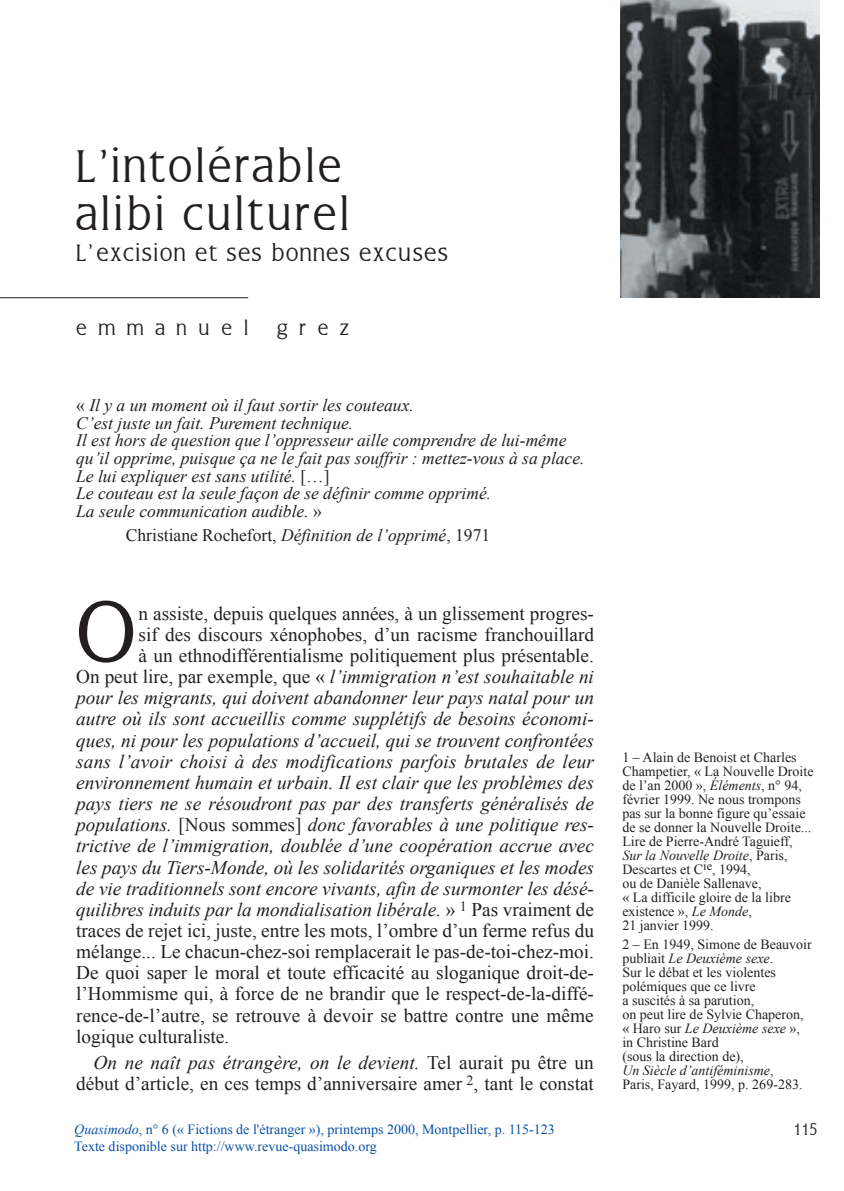
<style>
.page{position:relative;width:844px;height:1191px;background:#fff}
.page>*{position:absolute;margin:0;border:0;box-sizing:border-box;transform-origin:0 0}
.t1{font:90.12px "Noblesse SSK";color:#231f20;scale:1.18 1}
.t2{font:47.25px/47.2px "Noblesse SSK";letter-spacing:.05em;color:#231f20}
.t3{font:24.5px "Noblesse SSK";letter-spacing:.05em;color:#231f20}
.t4{font:21px "Noblesse SSK";letter-spacing:.55em;color:#231f20}
.t5{font:italic 19.25px "Times New Roman";color:#231f20}
.t6{font:19.25px/21.2px "Times New Roman";color:#231f20;text-align:right}
.t7{font:italic 17.5px/17.7px "Times New Roman";color:#231f20}
.t8{font:17.5px "Times New Roman";color:#231f20}
.t9{font:17.5px "Noblesse SSK";color:#231f20}
.t10{font:14px/14px "Times New Roman";color:#231f20}
.t11{font:14px "Times New Roman";color:#094fa3}
.s1{font-style:normal}
.s2{font-style:italic}
</style>
<div class="page">
<hr style="left:0;top:297px;width:248px;height:1px;background:#231f20">
<img style="left:620px;top:0;width:199px;height:298px">
<h2 class="t2" style="left:76px;top:143px;width:275px">L’intolérable alibi culturel</h2>
<p class="t3" style="left:76px;top:239px;width:373px">L’excision et ses bonnes excuses</p>
<p class="t4" style="left:76px;top:316px;width:174px">emmanuel</p>
<p class="t4" style="left:277px;top:316px;width:73px">grez</p>
<p class="t7" style="left:76px;top:396px;width:509px"><span class="s1">«</span> Il y a un moment où il faut sortir les couteaux.<br>C’est juste un fait. Purement technique.<br>Il est hors de question que l’oppresseur aille comprendre de lui-même qu’il opprime, puisque ça ne le fait pas souffrir : mettez-vous à sa place.<br>Le lui expliquer est sans utilité. <span class="s1">[…]<br></span>Le couteau est la seule façon de se définir comme opprimé.<br>La seule communication audible. <span class="s1">»</span></p>
<p class="t8" style="left:126px;top:525px;width:366px">Christiane Rochefort, <span class="s2">Définition de l’opprimé</span>, 1971</p>
<h1 class="t1" style="left:76px;top:580px;width:52px">O</h1>
<p class="t6" style="left:138px;top:602px;width:457px">n assiste, depuis quelques années, à un glissement progres-</p>
<p class="t6" style="left:138px;top:623px;width:457px">sif des discours xénophobes, d’un racisme franchouillard</p>
<p class="t6" style="left:138px;top:644px;width:457px">à un ethnodifférentialisme politiquement plus présentable.</p>
<p class="t5" style="left:76px;top:665px;width:519px"><span class="s1">On peut lire, par exemple, que «</span> l’immigration n’est souhaitable ni</p>
<p class="t5" style="left:76px;top:686px;width:519px">pour les migrants, qui doivent abandonner leur pays natal pour un</p>
<p class="t5" style="left:76px;top:708px;width:519px">autre où ils sont accueillis comme supplétifs de besoins économi-</p>
<p class="t5" style="left:76px;top:729px;width:519px">ques, ni pour les populations d’accueil, qui se trouvent confrontées</p>
<p class="t5" style="left:76px;top:750px;width:519px">sans l’avoir choisi à des modifications parfois brutales de leur</p>
<p class="t5" style="left:76px;top:771px;width:519px">environnement humain et urbain. Il est clair que les problèmes des</p>
<p class="t5" style="left:76px;top:792px;width:519px">pays tiers ne se résoudront pas par des transferts généralisés de</p>
<p class="t5" style="left:76px;top:813px;width:519px">populations. <span class="s1">[Nous sommes]</span> donc favorables à une politique res-</p>
<p class="t5" style="left:76px;top:834px;width:519px">trictive de l’immigration, doublée d’une coopération accrue avec</p>
<p class="t5" style="left:76px;top:856px;width:519px">les pays du Tiers-Monde, où les solidarités organiques et les modes</p>
<p class="t5" style="left:76px;top:877px;width:519px">de vie traditionnels sont encore vivants, afin de surmonter les désé-</p>
<p class="t5" style="left:76px;top:898px;width:519px">quilibres induits par la mondialisation libérale. <span class="s1">»</span> <sup>1</sup> <span class="s1">Pas vraiment de</span></p>
<p class="t6" style="left:76px;top:919px;width:519px">traces de rejet ici, juste, entre les mots, l’ombre d’un ferme refus du</p>
<p class="t6" style="left:76px;top:940px;width:519px">mélange... Le chacun-chez-soi remplacerait le pas-de-toi-chez-moi.</p>
<p class="t6" style="left:76px;top:962px;width:519px">De quoi saper le moral et toute efficacité au sloganique droit-de-</p>
<p class="t6" style="left:76px;top:983px;width:519px">l’Hommisme qui, à force de ne brandir que le respect-de-la-diffé-</p>
<p class="t6" style="left:76px;top:1004px;width:519px">rence-de-l’autre, se retrouve à devoir se battre contre une même</p>
<p class="t6" style="left:76px;top:1025px;width:154px">logique culturaliste.</p>
<p class="t6" style="left:76px;top:1051px;width:519px"><span class="s2">On ne naît pas étrangère, on le devient.</span> Tel aurait pu être un début d’article, en ces temps d’anniversaire amer <sup>2</sup>, tant le constat</p>
<p class="t10" style="left:622px;top:750px;width:193px">1 – Alain de Benoist et Charles<br>Champetier, « La Nouvelle Droite de l’an 2000 », <span class="s2">Éléments</span>, n° 94, février 1999. Ne nous trompons pas sur la bonne figure qu’essaie de se donner la Nouvelle Droite...<br>Lire de Pierre-André Taguieff,<br><span class="s2">Sur la Nouvelle Droite</span>, Paris,<br>Descartes et C<sup>ie</sup>, 1994,<br>ou de Danièle Sallenave,<br>« La difficile gloire de la libre existence », <span class="s2">Le Monde</span>,<br>21 janvier 1999.</p>
<p class="t10" style="left:622px;top:937px;width:191px">2 – En 1949, Simone de Beauvoir publiait <span class="s2">Le Deuxième sexe</span>.<br>Sur le débat et les violentes polémiques que ce livre<br>a suscités à sa parution,<br>on peut lire de Sylvie Chaperon, « Haro sur <span class="s2">Le Deuxième sexe</span> », in Christine Bard<br>(sous la direction de),<br><span class="s2">Un Siècle d’antiféminisme</span>,<br>Paris, Fayard, 1999, p. 269-283.</p>
<p class="t11" style="left:74px;top:1121px;width:482px"><span class="s2">Quasimodo</span>, n° 6 (« Fictions de l'étranger »), printemps 2000, Montpellier, p. 115-123</p>
<p class="t9" style="left:792px;top:1119px;width:26px">115</p>
<p class="t11" style="left:74px;top:1138px;width:304px">Texte disponible sur http://www.revue-quasimodo.org</p>
</div>
